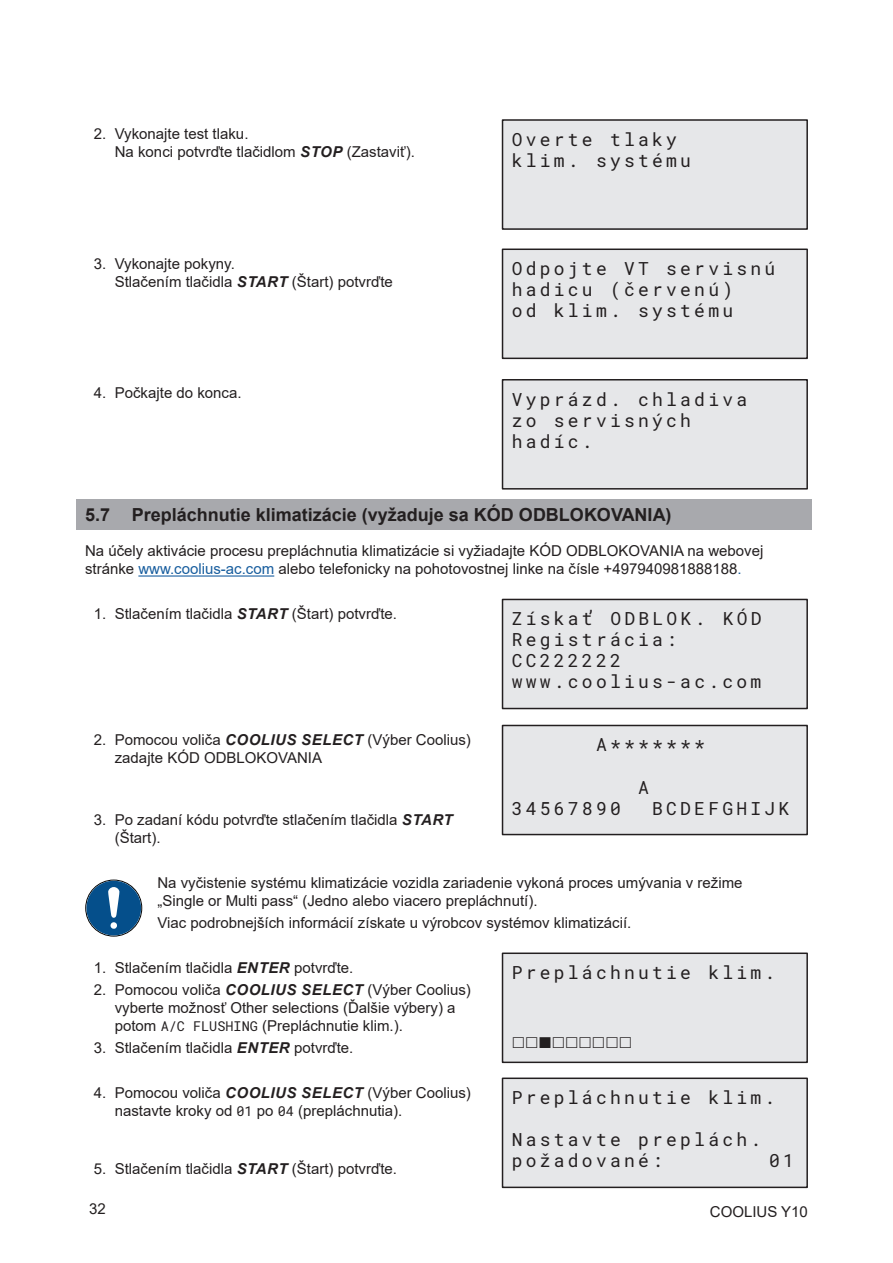
<style>
.page{position:relative;width:893px;height:1263px;background:#fff}
.page>*{position:absolute;margin:0;border:0;box-sizing:border-box;transform-origin:0 0}
.t1{font:18px/21px "Roboto Mono";letter-spacing:.18em;color:#231f20}
.t2{font:700 18px "Arial";color:#231f20}
.t3{font:15px/18px "Arial";color:#231f20}
.s1{font-weight:700;font-style:italic}
.s2{color:#175d9e}
.s3{font-family:"Roboto Mono";font-size:13.5px}
</style>
<div class="page">
<div style="left:77px;top:500px;width:735px;height:30px;background:#a8a9ad"></div>
<hr style="left:138px;top:575px;width:136px;height:2px;background:#175d9e">
<div style="left:502px;top:120px;width:305px;height:109px;background:#e6e7e9"></div>
<div style="left:502px;top:119px;width:306px;height:111px;border:2px solid #231f20"></div>
<div style="left:502px;top:249px;width:305px;height:109px;background:#e6e7e9"></div>
<div style="left:502px;top:248px;width:306px;height:111px;border:2px solid #231f20"></div>
<div style="left:502px;top:380px;width:305px;height:109px;background:#e6e7e9"></div>
<div style="left:502px;top:379px;width:306px;height:111px;border:2px solid #231f20"></div>
<div style="left:502px;top:599px;width:305px;height:109px;background:#e6e7e9"></div>
<div style="left:502px;top:599px;width:306px;height:110px;border:2px solid #231f20"></div>
<div style="left:502px;top:725px;width:305px;height:109px;background:#e6e7e9"></div>
<div style="left:502px;top:725px;width:306px;height:110px;border:2px solid #231f20"></div>
<svg style="left:85px;top:879px;width:57px;height:56px"></svg>
<div style="left:502px;top:953px;width:305px;height:109px;background:#e6e7e9"></div>
<div style="left:502px;top:952px;width:306px;height:111px;border:2px solid #231f20"></div>
<div style="left:502px;top:1078px;width:305px;height:109px;background:#e6e7e9"></div>
<div style="left:502px;top:1077px;width:306px;height:111px;border:2px solid #231f20"></div>
<p class="t3" style="left:115px;top:125px;width:302px;text-indent:-21px">2. Vykonajte test tlaku.<br>Na konci potvrďte tlačidlom <span class="s1">STOP</span> (Zastaviť).</p>
<p class="t1" style="left:512px;top:128px;width:181px">Overte tlaky klim. systému</p>
<p class="t3" style="left:115px;top:254px;width:280px;text-indent:-21px">3. Vykonajte pokyny.<br>Stlačením tlačidla <span class="s1">START</span> (Štart) potvrďte</p>
<p class="t1" style="left:512px;top:258px;width:265px">Odpojte VT servisnú hadicu (červenú)<br>od klim. systému</p>
<p class="t3" style="left:94px;top:384px;width:149px">4. Počkajte do konca.</p>
<p class="t1" style="left:512px;top:388px;width:237px">Vyprázd. chladiva zo servisných hadíc.</p>
<p class="t2" style="left:85px;top:502px;width:588px">5.7 Prepláchnutie klimatizácie (vyžaduje sa KÓD ODBLOKOVANIA)</p>
<p class="t3" style="left:85px;top:542px;width:680px">Na účely aktivácie procesu prepláchnutia klimatizácie si vyžiadajte KÓD ODBLOKOVANIA na webovej stránke <span class="s2">www.coolius-ac.com</span> alebo telefonicky na pohotovostnej linke na čísle +497940981888188<span class="s2">.</span></p>
<p class="t3" style="left:94px;top:605px;width:305px">1. Stlačením tlačidla <span class="s1">START</span> (Štart) potvrďte.</p>
<p class="t1" style="left:512px;top:608px;width:251px">Získať ODBLOK. KÓD<br>Registrácia:<br>CC222222 www.coolius-ac.com</p>
<p class="t3" style="left:115px;top:731px;width:358px;text-indent:-21px">2. Pomocou voliča <span class="s1">COOLIUS SELECT</span> (Výber Coolius) zadajte KÓD ODBLOKOVANIA</p>
<p class="t1" style="left:596px;top:734px;width:111px">A*******</p>
<p class="t1" style="left:638px;top:776px;width:12px">A</p>
<p class="t1" style="left:512px;top:797px;width:111px">34567890</p>
<p class="t1" style="left:652px;top:797px;width:139px">BCDEFGHIJK</p>
<p class="t3" style="left:115px;top:811px;width:339px;text-indent:-21px">3. Po zadaní kódu potvrďte stlačením tlačidla <span class="s1">START </span>(Štart).</p>
<p class="t3" style="left:157px;top:874px;width:587px">Na vyčistenie systému klimatizácie vozidla zariadenie vykoná proces umývania v režime „Single or Multi pass“ (Jedno alebo viacero prepláchnutí).</p>
<p class="t3" style="left:157px;top:914px;width:476px">Viac podrobnejších informácií získate u výrobcov systémov klimatizácií.</p>
<p class="t3" style="left:94px;top:958px;width:261px">1. Stlačením tlačidla <span class="s1">ENTER</span> potvrďte.</p>
<p class="t3" style="left:115px;top:981px;width:358px;text-indent:-21px">2. Pomocou voliča <span class="s1">COOLIUS SELECT</span> (Výber Coolius) vyberte možnosť Other selections (Ďalšie výbery) a potom <span class="s3">A/C FLUSHING</span> (Prepláchnutie klim.).</p>
<p class="t3" style="left:94px;top:1039px;width:261px">3. Stlačením tlačidla <span class="s1">ENTER</span> potvrďte.</p>
<p class="t3" style="left:115px;top:1083px;width:358px;text-indent:-21px">4. Pomocou voliča <span class="s1">COOLIUS SELECT</span> (Výber Coolius) nastavte kroky od <span class="s3">01</span> po <span class="s3">04</span> (prepláchnutia).</p>
<p class="t1" style="left:512px;top:962px;width:265px">Prepláchnutie klim.</p>
<p class="t1" style="left:512px;top:1087px;width:265px">Prepláchnutie klim.</p>
<p class="t1" style="left:512px;top:1129px;width:251px">Nastavte preplách. požadované:</p>
<p class="t1" style="left:769px;top:1150px;width:26px">01</p>
<p class="t3" style="left:94px;top:1160px;width:305px">5. Stlačením tlačidla <span class="s1">START</span> (Štart) potvrďte.</p>
<p class="t3" style="left:89px;top:1200px;width:18px">32</p>
<p class="t3" style="left:710px;top:1202px;width:100px">COOLIUS Y10</p>
</div>
